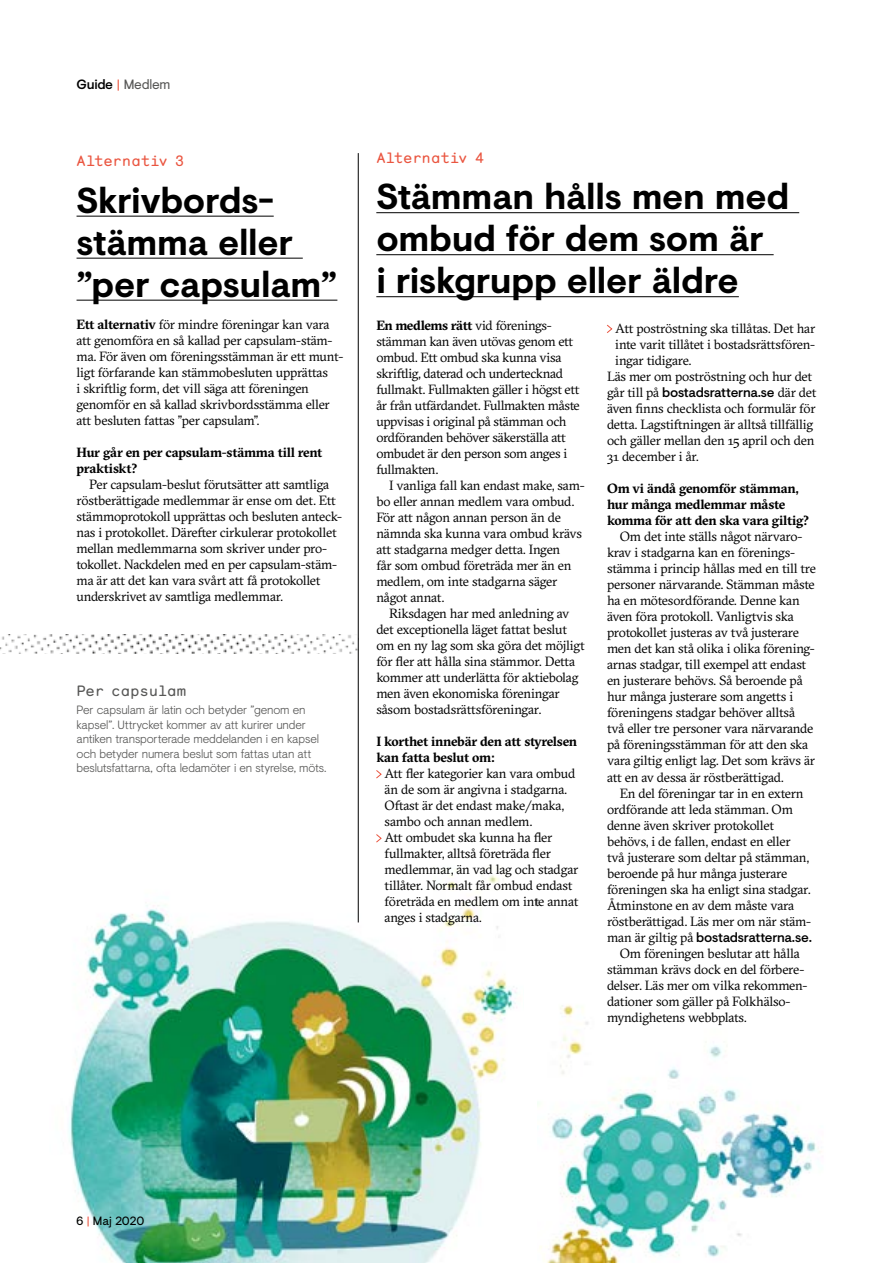
<style>
.page{position:relative;width:893px;height:1263px;background:#fff}
.page>*{position:absolute;margin:0;border:0;box-sizing:border-box;transform-origin:0 0}
.t1{font:700 36px/42px "Visuelt";letter-spacing:-.01em;color:#000}
.t2{font:15px "Monosten";color:#ea5540}
.t3{font:15px "Monosten";letter-spacing:-.005em;color:#575756}
.t4{font:13.5px "Visuelt";letter-spacing:-.025em;color:#575756}
.t5{font:13.35px/16px "GT Sectra";letter-spacing:-.02em;color:#000}
.t6{font:700 13.35px/16px "GT Sectra";letter-spacing:-.015em;color:#000}
.t7{font:500 13.35px "Visuelt";letter-spacing:-.02em;color:#000}
.t8{font:300 12px/14.4px "Visuelt";letter-spacing:-.015em;color:#575756}
.t9{font:12px "Visuelt";letter-spacing:.005em;color:#000}
.s1{font-weight:500;color:#000}
.s2{color:#ea5540}
.s3{font-weight:700}
.s4{font-family:"GT Sectra";font-weight:400}
</style>
<div class="page">
<hr style="left:77px;top:216px;width:197px;height:1px;background:#000">
<hr style="left:77px;top:258px;width:226px;height:1px;background:#000">
<hr style="left:77px;top:300px;width:260px;height:1px;background:#000">
<hr style="left:376px;top:212px;width:423px;height:1px;background:#000">
<hr style="left:376px;top:254px;width:398px;height:1px;background:#000">
<hr style="left:376px;top:296px;width:363px;height:1px;background:#000">
<img style="left:68px;top:843px;width:449px;height:420px">
<img style="left:0;top:634px;width:358px;height:19px">
<hr style="left:358px;top:153px;width:1px;height:769px;background:#000">
<svg style="left:376px;top:770px;width:6px;height:8px"></svg>
<svg style="left:376px;top:834px;width:6px;height:9px"></svg>
<svg style="left:607px;top:325px;width:5px;height:8px"></svg>
<img style="left:540px;top:1004px;width:281px;height:259px">
<p class="t4" style="left:77px;top:75px;width:95px"><span class="s1">Guide</span> <span class="s2">|</span> Medlem</p>
<p class="t2" style="left:77px;top:151px;width:110px">Alternativ 3</p>
<h1 class="t1" style="left:77px;top:178px;width:262px">Skrivbords&shy;stämma eller ”per capsulam”</h1>
<p class="t5" style="left:77px;top:316px;width:268px"><span class="s3">Ett alternativ</span> för mindre föreningar kan vara att genomföra en så kallad per capsulam-stäm&shy;ma. För även om föreningsstämman är ett munt&shy;ligt förfarande kan stämmobesluten upprättas<br>i skriftlig form, det vill säga att föreningen genomför en så kallad skrivbordsstämma eller att besluten fattas ”per capsulam”.</p>
<p class="t6" style="left:77px;top:444px;width:247px">Hur går en per capsulam-stämma till rent praktiskt?</p>
<p class="t5" style="left:77px;top:476px;width:267px;text-indent:13px">Per capsulam-beslut förutsätter att samtliga röstberättigade medlemmar är ense om det. Ett stämmoprotokoll upprättas och besluten anteck&shy;nas i protokollet. Därefter cirkulerar protokollet mellan medlemmarna som skriver under pro&shy;tokollet. Nackdelen med en per capsulam-stäm&shy;ma är att det kan vara svårt att få protokollet underskrivet av samtliga medlemmar.</p>
<p class="t3" style="left:77px;top:681px;width:111px">Per capsulam</p>
<p class="t8" style="left:77px;top:702px;width:251px">Per capsulam är latin och betyder ”genom en kapsel”. Uttrycket kommer av att kurirer under antiken transporterade meddelanden i en kapsel och betyder numera beslut som fattas utan att beslutsfattarna, ofta ledamöter i en styrelse, möts.</p>
<p class="t2" style="left:376px;top:148px;width:110px">Alternativ 4</p>
<h1 class="t1" style="left:376px;top:174px;width:415px">Stämman hålls men med ombud för dem som är<br>i riskgrupp eller äldre</h1>
<p class="t5" style="left:376px;top:317px;width:205px"><span class="s3">En medlems rätt</span> vid förenings&shy;stämman kan även utövas genom ett ombud. Ett ombud ska kunna visa skriftlig, daterad och undertecknad fullmakt. Fullmakten gäller i högst ett år från utfärdandet. Fullmakten måste uppvisas i original på stämman och ordföranden behöver säkerställa att ombudet är den person som anges i fullmakten.</p>
<p class="t5" style="left:376px;top:477px;width:210px;text-indent:13px">I vanliga fall kan endast make, sam&shy;bo eller annan medlem vara ombud.<br>För att någon annan person än de nämnda ska kunna vara ombud krävs att stadgarna medger detta. Ingen<br>får som ombud företräda mer än en medlem, om inte stadgarna säger något annat.</p>
<p class="t5" style="left:376px;top:606px;width:210px;text-indent:13px">Riksdagen har med anledning av det exceptionella läget fattat beslut om en ny lag som ska göra det möjligt för fler att hålla sina stämmor. Detta kommer att underlätta för aktiebolag men även ekonomiska föreningar såsom bostadsrättsföreningar.</p>
<p class="t6" style="left:376px;top:733px;width:202px">I korthet innebär den att styrelsen kan fatta beslut om:</p>
<p class="t5" style="left:385px;top:766px;width:195px">Att fler kategorier kan vara ombud än de som är angivna i stadgarna.<br>Oftast är det endast make/maka, sambo och annan medlem.<br>Att ombudet ska kunna ha fler fullmakter, alltså företräda fler medlemmar, än vad lag och stadgar tillåter. Normalt får ombud endast företräda en medlem om inte annat anges i stadgarna.</p>
<p class="t5" style="left:615px;top:321px;width:201px">Att poströstning ska tillåtas. Det har</p>
<p class="t5" style="left:615px;top:337px;width:201px">inte varit tillåtet i bostadsrättsfören-</p>
<p class="t5" style="left:615px;top:353px;width:78px">ingar tidigare.</p>
<p class="t5" style="left:607px;top:369px;width:207px">Läs mer om poströstning och hur det</p>
<p class="t7" style="left:607px;top:383px;width:211px"><span class="s4">går till på</span> bostadsratterna.se <span class="s4">där det</span></p>
<p class="t5" style="left:607px;top:401px;width:210px">även finns checklista och formulär för detta. Lagstiftningen är alltså tillfällig och gäller mellan den 15 april och den 31 december i år.</p>
<p class="t6" style="left:607px;top:480px;width:204px">Om vi ändå genomför stämman, hur många medlemmar måste komma för att den ska vara giltig?</p>
<p class="t5" style="left:607px;top:529px;width:211px;text-indent:13px">Om det inte ställs något närvaro&shy;krav i stadgarna kan en förenings&shy;stämma i princip hållas med en till tre personer närvarande. Stämman måste ha en mötesordförande. Denne kan även föra protokoll. Vanligtvis ska protokollet justeras av två justerare men det kan stå olika i olika förening&shy;arnas stadgar, till exempel att endast en justerare behövs. Så beroende på hur många justerare som angetts i föreningens stadgar behöver alltså<br>två eller tre personer vara närvarande på föreningsstämman för att den ska vara giltig enligt lag. Det som krävs är att en av dessa är röstberättigad.</p>
<p class="t5" style="left:607px;top:785px;width:206px;text-indent:13px">En del föreningar tar in en extern ordförande att leda stämman. Om denne även skriver protokollet behövs, i de fallen, endast en eller två justerare som deltar på stämman, beroende på hur många justerare föreningen ska ha enligt sina stadgar.<br>Åtminstone en av dem måste vara röstberättigad. Läs mer om när stäm-</p>
<p class="t7" style="left:607px;top:927px;width:206px"><span class="s4">man är giltig på</span> bostadsratterna.se.</p>
<p class="t5" style="left:607px;top:945px;width:202px;text-indent:13px">Om föreningen beslutar att hålla stämman krävs dock en del förbere&shy;delser. Läs mer om vilka rekommen&shy;dationer som gäller på Folkhälso&shy;myndighetens webbplats.</p>
<p class="t9" style="left:77px;top:1212px;width:69px">6 <span class="s2">|</span> Maj 2020</p>
</div>
